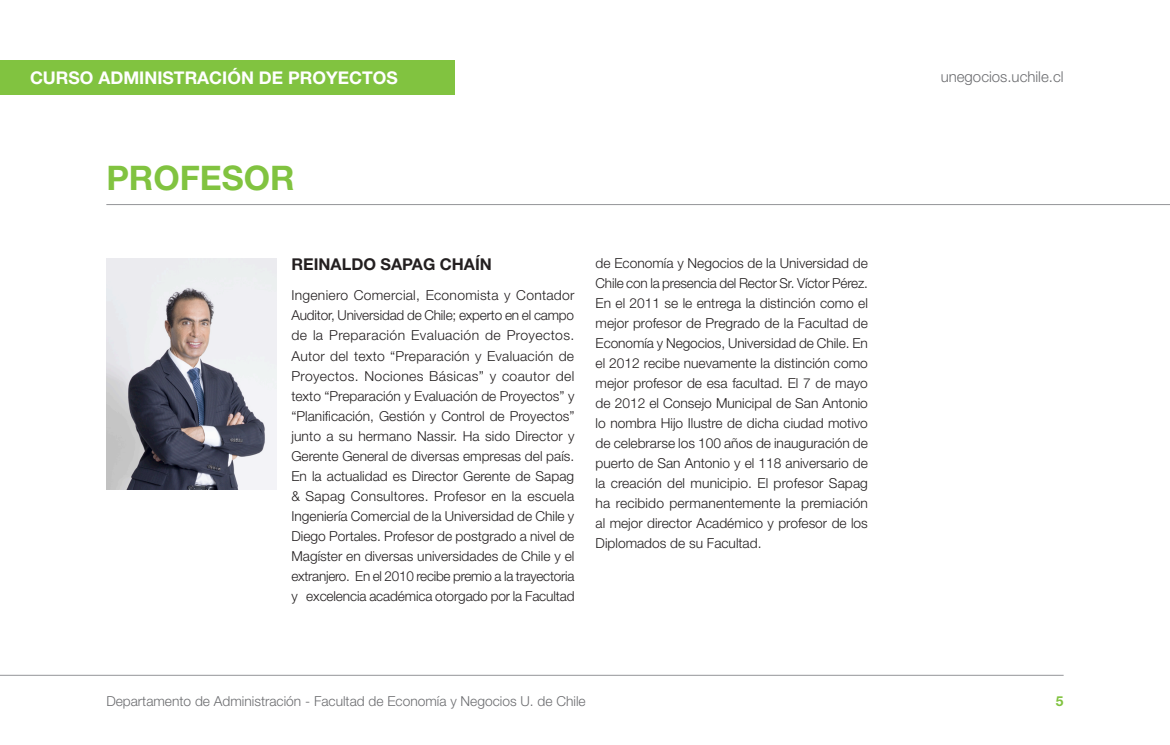
<style>
.page{position:relative;width:1170px;height:745px;background:#fff}
.page>*{position:absolute;margin:0;border:0;box-sizing:border-box;transform-origin:0 0}
.titulo{font:700 33.88px "Helvetica Neue LT Std";color:#81c340}
.t1{font:700 17.5px "Helvetica Neue LT Std";color:#fff}
.txt_general{font:700 16.25px "Helvetica Neue LT Std";color:#231f20}
.t2{font:300 15px "Helvetica Neue LT Std";color:#6c6d70}
.txt_general-2{font:300 13.75px/20px "Helvetica Neue LT Std";letter-spacing:-.01em;color:#231f20;text-align:justify}
.t3{font:300 13.75px "Helvetica Neue LT Std";color:#6c6d70}
.t4{font:700 13.75px "Helvetica Neue LT Std";color:#81c340}
</style>
<div class="page">
<div style="left:0;top:60px;width:455px;height:34px;background:#81c340"></div>
<hr style="left:106px;top:204px;width:1063px;height:1px;background:#939598">
<hr style="left:0;top:674px;width:1063px;height:1px;background:#939598">
<img style="left:106px;top:258px;width:170px;height:231px">
<p class="t1" style="left:30px;top:66px;width:369px">CURSO ADMINISTRACIÓN DE PROYECTOS</p>
<p class="t2" style="left:940px;top:67px;width:124px">unegocios.uchile.cl</p>
<p class="titulo" style="left:106px;top:157px;width:190px">PROFESOR</p>
<p class="txt_general" style="left:291px;top:254px;width:202px">REINALDO SAPAG CHAÍN</p>
<p class="txt_general-2" style="left:291px;top:285px;width:284px">Ingeniero Comercial, Economista y Contador Auditor, Universidad de Chile; experto en el campo de la Preparación Evaluación de Proyectos.<br>Autor del texto “Preparación y Evaluación de Proyectos. Nociones Básicas” y coautor del texto “Preparación y Evaluación de Proyectos” y “Planificación, Gestión y Control de Proyectos” junto a su hermano Nassir. Ha sido Director y Gerente General de diversas empresas del país.<br>En la actualidad es Director Gerente de Sapag &amp; Sapag Consultores. Profesor en la escuela Ingeniería Comercial de la Universidad de Chile y Diego Portales. Profesor de postgrado a nivel de Magíster en diversas universidades de Chile y el extranjero. En el 2010 recibe premio a la trayectoria y excelencia académica otorgado por la Facultad</p>
<p class="txt_general-2" style="left:595px;top:252px;width:274px">de Economía y Negocios de la Universidad de Chile con la presencia del Rector Sr. Víctor Pérez.<br>En el 2011 se le entrega la distinción como el mejor profesor de Pregrado de la Facultad de Economía y Negocios, Universidad de Chile. En el 2012 recibe nuevamente la distinción como mejor profesor de esa facultad. El 7 de mayo de 2012 el Consejo Municipal de San Antonio lo nombra Hijo Ilustre de dicha ciudad motivo de celebrarse los 100 años de inauguración de puerto de San Antonio y el 118 aniversario de la creación del municipio. El profesor Sapag ha recibido permanentemente la premiación al mejor director Académico y profesor de los Diplomados de su Facultad.</p>
<p class="t3" style="left:106px;top:691px;width:481px">Departamento de Administración - Facultad de Economía y Negocios U. de Chile</p>
<p class="t4" style="left:1055px;top:691px;width:9px">5</p>
</div>
